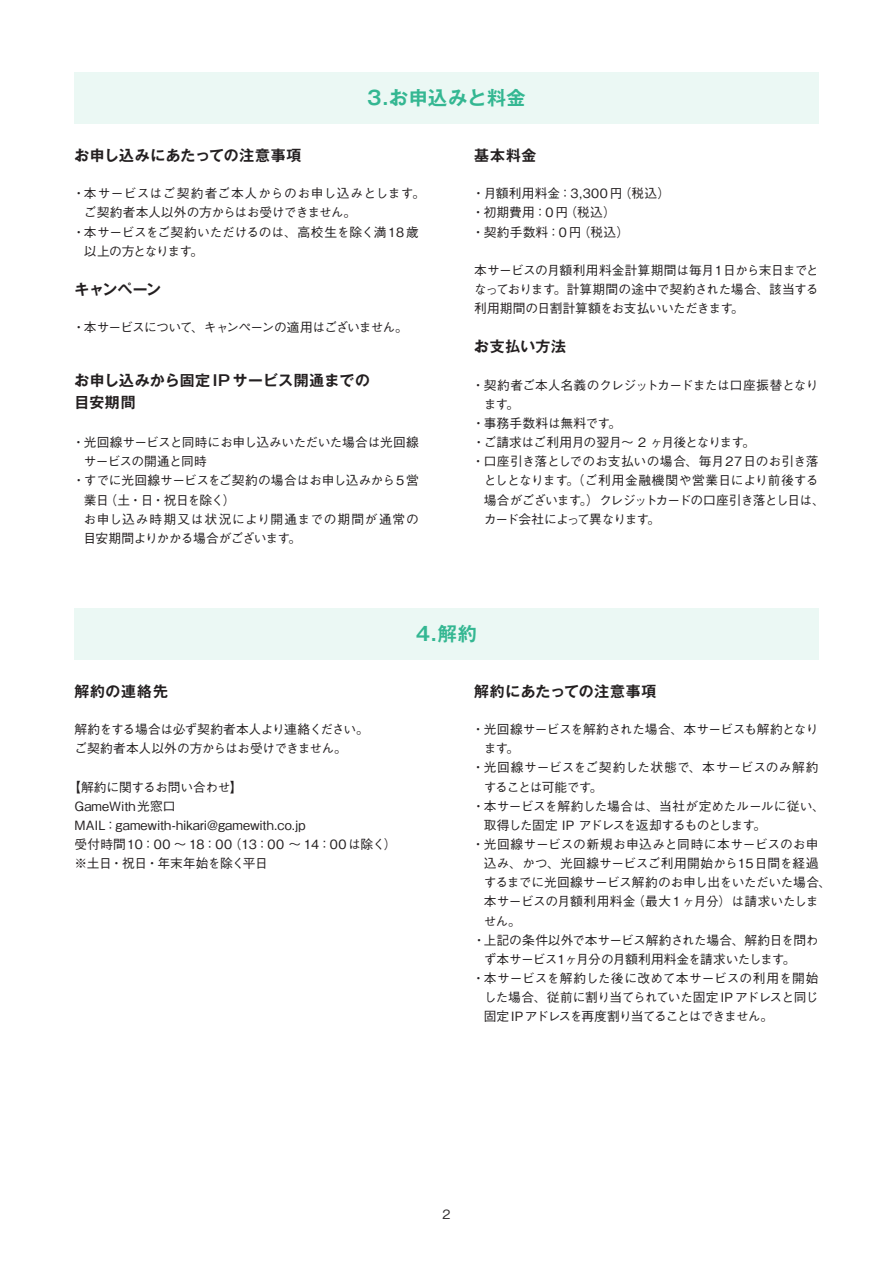
<style>
.page{position:relative;width:893px;height:1263px;background:#fff}
.page>*{position:absolute;margin:0;border:0;box-sizing:border-box;transform-origin:0 0}
.t1{font:700 19.2px "Gothic MB101 Pro De";letter-spacing:.02em;color:#34b792}
.t2{font:700 14.85px "Gothic MB101 Pro De";letter-spacing:.04em;color:#231f20}
.t3{font:700 14.85px "Gothic MB101 Pro De";letter-spacing:.02em;color:#231f20}
.t4{font:500 12.75px/19.2px "Gothic BBB Pro";letter-spacing:-.02em;color:#231f20}
.t5{font:500 12.75px/19.2px "Gothic BBB Pro";letter-spacing:.01em;color:#231f20}
.t6{font:500 12.75px/19.2px "Gothic BBB Pro";letter-spacing:-.045em;color:#231f20}
.t7{font:500 12.75px/19.2px "Gothic BBB Pro";letter-spacing:.025em;color:#231f20}
.t8{font:500 12.75px "Gothic BBB Pro";letter-spacing:.015em;color:#231f20}
.t9{font:500 12.75px "Gothic BBB Pro";letter-spacing:-.04em;color:#231f20}
.t10{font:500 12.75px "Gothic BBB Pro";letter-spacing:.005em;color:#231f20}
.t11{font:500 12.75px "Gothic BBB Pro";letter-spacing:-.065em;color:#231f20}
.t12{font:500 12.75px "Gothic BBB Pro";color:#231f20}
.t13{font:500 12.75px "Gothic BBB Pro";letter-spacing:-.055em;color:#231f20}
.t14{font:500 12.75px "Gothic BBB Pro";letter-spacing:.02em;color:#231f20}
.t15{font:500 12.75px "Gothic BBB Pro";color:#312f30}
</style>
<div class="page">
<div style="left:74px;top:72px;width:745px;height:51px;background:#ebf8f4"></div>
<div style="left:74px;top:608px;width:745px;height:51px;background:#ebf8f4"></div>
<p class="t1" style="left:367px;top:82px;width:160px">3.お申込みと料金</p>
<p class="t2" style="left:74px;top:143px;width:229px">お申し込みにあたっての注意事項</p>
<p class="t5" style="left:84px;top:182px;width:343px;text-indent:-12px">・本サービスはご契約者ご本人からのお申し込みとします。ご契約者本人以外の方からはお受けできません。</p>
<p class="t4" style="left:84px;top:221px;width:336px;text-indent:-12px">・本サービスをご契約いただけるのは、高校生を除く満18歳以上の方となります。</p>
<p class="t2" style="left:74px;top:277px;width:88px">キャンペーン</p>
<p class="t11" style="left:72px;top:317px;width:337px">・本サービスについて、キャンペーンの適用はございません。</p>
<p class="t3" style="left:74px;top:368px;width:297px">お申し込みから固定IP サービス開通までの</p>
<p class="t2" style="left:74px;top:390px;width:63px">目安期間</p>
<p class="t4" style="left:84px;top:431px;width:336px;text-indent:-12px">・光回線サービスと同時にお申し込みいただいた場合は光回線サービスの開通と同時</p>
<p class="t4" style="left:84px;top:469px;width:336px;text-indent:-11px">・すでに光回線サービスをご契約の場合はお申し込みから5営業日（土・日・祝日を除く(</p>
<p class="t7" style="left:83px;top:508px;width:337px">お申し込み時期又は状況により開通までの期間が通常の目安期間よりかかる場合がございます。</p>
<p class="t2" style="left:474px;top:143px;width:64px">基本料金</p>
<p class="t4" style="left:619px;top:182px;width:53px">（税込(</p>
<p class="t14" style="left:472px;top:183px;width:152px">・月額利用料金：3,300円</p>
<p class="t4" style="left:564px;top:201px;width:53px">（税込(</p>
<p class="t4" style="left:472px;top:201px;width:98px">・初期費用：0円</p>
<p class="t4" style="left:578px;top:221px;width:53px">（税込(</p>
<p class="t4" style="left:472px;top:221px;width:111px">・契約手数料：0円</p>
<p class="t4" style="left:474px;top:259px;width:346px;text-align:justify">本サービスの月額利用料金計算期間は毎月1日から末日までとなっております。計算期間の途中で契約された場合、該当する利用期間の日割計算額をお支払いいただきます。</p>
<p class="t2" style="left:474px;top:334px;width:93px">お支払い方法</p>
<p class="t4" style="left:484px;top:374px;width:336px;text-indent:-12px">・契約者ご本人名義のクレジットカードまたは口座振替となります。</p>
<p class="t5" style="left:472px;top:412px;width:151px">・事務手数料は無料です。</p>
<p class="t6" style="left:472px;top:431px;width:284px">・ご請求はご利用月の翌月～ 2 ヶ月後となります。</p>
<p class="t4" style="left:484px;top:450px;width:343px;text-indent:-12px">・口座引き落としでのお支払いの場合、毎月27日のお引き落としとなります。（ご利用金融機関や営業日により前後する場合がございます。）クレジットカードの口座引き落とし日は、カード会社によって異なります。</p>
<p class="t2" style="left:74px;top:679px;width:95px">解約の連絡先</p>
<p class="t9" style="left:74px;top:719px;width:296px">解約をする場合は必ず契約者本人より連絡ください。</p>
<p class="t4" style="left:74px;top:737px;width:274px">ご契約者本人以外の方からはお受けできません。</p>
<p class="t4" style="left:68px;top:775px;width:176px">【解約に関するお問い合わせ【</p>
<p class="t5" style="left:74px;top:795px;width:103px">GameWith光窓口</p>
<p class="t10" style="left:74px;top:815px;width:233px">MAIL：gamewith-hikari@gamewith.co j p.</p>
<p class="t4" style="left:229px;top:833px;width:169px">（13：00 ～ 14：00 は除く(</p>
<p class="t8" style="left:74px;top:834px;width:159px">受付時間10：00 ～ 18：00</p>
<p class="t9" style="left:74px;top:853px;width:195px">※⼟⽇・祝⽇・年末年始を除く平日</p>
<p class="t1" style="left:416px;top:618px;width:63px">4.解約</p>
<p class="t2" style="left:474px;top:679px;width:184px">解約にあたっての注意事項</p>
<p class="t6" style="left:484px;top:718px;width:336px;text-indent:-12px">・光回線サービスを解約された場合、本サービスも解約となります。</p>
<p class="t4" style="left:484px;top:756px;width:336px;text-indent:-12px">・光回線サービスをご契約した状態で、本サービスのみ解約することは可能です。</p>
<p class="t4" style="left:484px;top:795px;width:343px;text-indent:-12px">・本サービスを解約した場合は、当社が定めたルールに従い、取得した固定 IP アドレスを返却するものとします。</p>
<p class="t8" style="left:472px;top:834px;width:348px">・光回線サービスの新規お申込みと同時に本サービスのお申</p>
<p class="t12" style="left:484px;top:853px;width:336px">込み、かつ、光回線サービスご利用開始から15日間を経過</p>
<p class="t4" style="left:484px;top:871px;width:349px">するまでに光回線サービス解約のお申し出をいただいた場合、</p>
<p class="t4" style="left:632px;top:890px;width:188px">（最大1 ヶ月分）は請求いたしま</p>
<p class="t4" style="left:484px;top:890px;width:153px">本サービスの月額利用料金せん。</p>
<p class="t4" style="left:484px;top:929px;width:336px">上記の条件以外で本サービス解約された場合、解約日を問わ</p>
<p class="t4" style="left:473px;top:929px;width:14px">・</p>
<p class="t4" style="left:484px;top:948px;width:75px">ず本サービス</p>
<p class="t4" style="left:484px;top:967px;width:336px;text-align:justify;text-indent:-12px">・本サービスを解約した後に改めて本サービスの利用を開始した場合、従前に割り当てられていた固定 IP アドレスと同じ固定 IP アドレスを再度割り当てることはできません。</p>
<p class="t13" style="left:565px;top:949px;width:232px">ヶ月分の月額利用料金を請求いたします。</p>
<p class="t4" style="left:555px;top:948px;width:14px">１</p>
<p class="t15" style="left:442px;top:1204px;width:10px">2</p>
</div>
